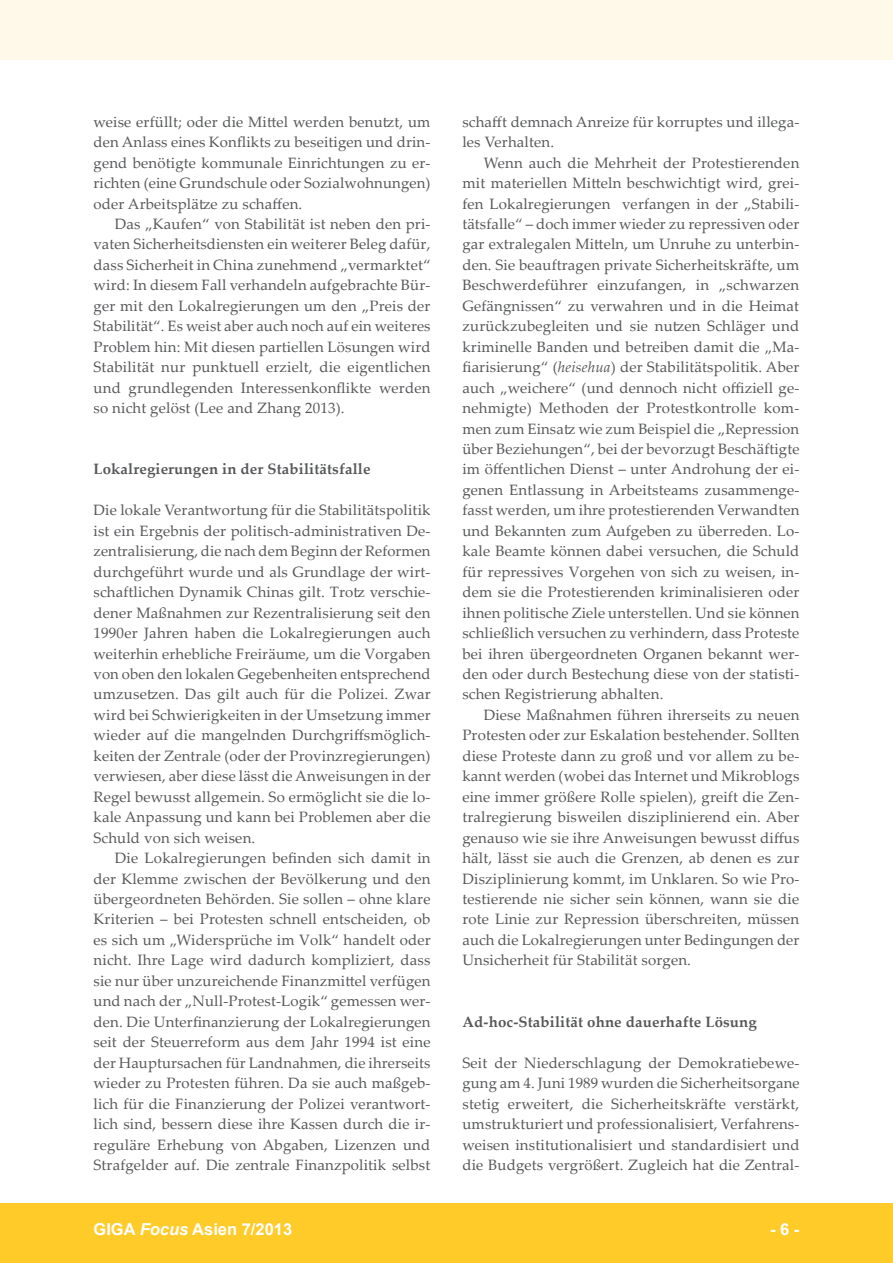
<style>
.page{position:relative;width:893px;height:1263px;background:#fff}
.page>*{position:absolute;margin:0;border:0;box-sizing:border-box;transform-origin:0 0}
.t1{font:700 16.5px "Arial";color:#fff}
.foc__text_fliesstext{font:15px/20.4px "Palatino Linotype";letter-spacing:.01em;color:#57585a;text-align:justify}
.foc__text_1__absatz{font:15px/20.4px "Palatino Linotype";letter-spacing:.01em;color:#57585a;text-align:justify}
.foc__text_ueberschri{font:700 15px "Palatino Linotype";letter-spacing:.01em;color:#57585a}
.s1{font-style:italic}
</style>
<div class="page">
<div style="left:0;top:1203px;width:893px;height:60px;background:#fecb29"></div>
<div style="left:0;top:0;width:893px;height:60px;background:#fef9e9"></div>
<p class="foc__text_1__absatz" style="left:94px;top:111px;width:339px">weise erfüllt; oder die Mittel werden benutzt, um den Anlass eines Konflikts zu beseitigen und drin&shy;gend benötigte kommunale Einrichtungen zu er&shy;richten (eine Grundschule oder Sozialwohnungen) oder Arbeitsplätze zu schaffen.</p>
<p class="foc__text_fliesstext" style="left:94px;top:213px;width:339px;text-indent:21px">Das „Kaufen“ von Stabilität ist neben den pri&shy;vaten Sicherheitsdiensten ein weiterer Beleg dafür, dass Sicherheit in China zunehmend „vermarktet“ wird: In diesem Fall verhandeln aufgebrachte Bür&shy;ger mit den Lokalregierungen um den „Preis der Stabilität“. Es weist aber auch noch auf ein weiteres Problem hin: Mit diesen partiellen Lösungen wird Stabilität nur punktuell erzielt, die eigentlichen und grundlegenden Interessenkonflikte werden so nicht gelöst (Lee and Zhang 2013).</p>
<p class="foc__text_ueberschri" style="left:94px;top:459px;width:278px">Lokalregierungen in der Stabilitätsfalle</p>
<p class="foc__text_1__absatz" style="left:94px;top:499px;width:339px">Die lokale Verantwortung für die Stabilitätspolitik ist ein Ergebnis der politisch-administrativen De&shy;zentralisierung, die nach dem Beginn der Reformen durchgeführt wurde und als Grundlage der wirt&shy;schaftlichen Dynamik Chinas gilt. Trotz verschie&shy;dener Maßnahmen zur Rezentralisierung seit den 1990er Jahren haben die Lokalregierungen auch weiterhin erhebliche Freiräume, um die Vorgaben von oben den lokalen Gegebenheiten entsprechend umzusetzen. Das gilt auch für die Polizei. Zwar wird bei Schwierigkeiten in der Umsetzung immer wieder auf die mangelnden Durchgriffsmöglich&shy;keiten der Zentrale (oder der Provinzregierungen) verwiesen, aber diese lässt die Anweisungen in der Regel bewusst allgemein. So ermöglicht sie die lo&shy;kale Anpassung und kann bei Problemen aber die Schuld von sich weisen.</p>
<p class="foc__text_fliesstext" style="left:94px;top:847px;width:339px;text-indent:21px">Die Lokalregierungen befinden sich damit in der Klemme zwischen der Bevölkerung und den übergeordneten Behörden. Sie sollen – ohne klare Kriterien – bei Protesten schnell entscheiden, ob es sich um „Widersprüche im Volk“ handelt oder nicht. Ihre Lage wird dadurch kompliziert, dass sie nur über unzureichende Finanzmittel verfügen und nach der „Null-Protest-Logik“ gemessen wer&shy;den. Die Unterfinanzierung der Lokalregierungen seit der Steuerreform aus dem Jahr 1994 ist eine der Hauptursachen für Landnahmen, die ihrerseits wieder zu Protesten führen. Da sie auch maßgeb&shy;lich für die Finanzierung der Polizei verantwort&shy;lich sind, bessern diese ihre Kassen durch die ir&shy;reguläre Erhebung von Abgaben, Lizenzen und Strafgelder auf. Die zentrale Finanzpolitik selbst</p>
<p class="foc__text_fliesstext" style="left:462px;top:111px;width:338px">schafft demnach Anreize für korruptes und illega&shy;les Verhalten.</p>
<p class="foc__text_fliesstext" style="left:462px;top:152px;width:339px;text-indent:21px">Wenn auch die Mehrheit der Protestierenden mit materiellen Mitteln beschwichtigt wird, grei&shy;fen Lokalregierungen verfangen in der „Stabili&shy;tätsfalle“ – doch immer wieder zu repressiven oder gar extralegalen Mitteln, um Unruhe zu unterbin&shy;den. Sie beauftragen private Sicherheitskräfte, um Beschwerdeführer einzufangen, in „schwarzen Gefängnissen“ zu verwahren und in die Heimat zurückzubegleiten und sie nutzen Schläger und kriminelle Banden und betreiben damit die „Ma&shy;fiarisierung“ (<span class="s1">heisehua</span>) der Stabilitätspolitik. Aber auch „weichere“ (und dennoch nicht offiziell ge&shy;nehmigte) Methoden der Protestkontrolle kom&shy;men zum Einsatz wie zum Beispiel die „Repression über Beziehungen“, bei der bevorzugt Beschäftigte im öffentlichen Dienst – unter Androhung der ei&shy;genen Entlassung in Arbeitsteams zusammenge&shy;fasst werden, um ihre protestierenden Verwandten und Bekannten zum Aufgeben zu überreden. Lo&shy;kale Beamte können dabei versuchen, die Schuld für repressives Vorgehen von sich zu weisen, in&shy;dem sie die Protestierenden kriminalisieren oder ihnen politische Ziele unterstellen. Und sie können schließlich versuchen zu verhindern, dass Proteste bei ihren übergeordneten Organen bekannt wer&shy;den oder durch Bestechung diese von der statisti&shy;schen Registrierung abhalten.</p>
<p class="foc__text_fliesstext" style="left:462px;top:704px;width:339px;text-indent:21px">Diese Maßnahmen führen ihrerseits zu neuen Protesten oder zur Eskalation bestehender. Sollten diese Proteste dann zu groß und vor allem zu be&shy;kannt werden (wobei das Internet und Mikroblogs eine immer größere Rolle spielen), greift die Zen&shy;tralregierung bisweilen disziplinierend ein. Aber genauso wie sie ihre Anweisungen bewusst diffus hält, lässt sie auch die Grenzen, ab denen es zur Disziplinierung kommt, im Unklaren. So wie Pro&shy;testierende nie sicher sein können, wann sie die rote Linie zur Repression überschreiten, müssen auch die Lokalregierungen unter Bedingungen der Unsicherheit für Stabilität sorgen.</p>
<p class="foc__text_ueberschri" style="left:462px;top:1011px;width:296px">Ad-hoc-Stabilität ohne dauerhafte Lösung</p>
<p class="foc__text_1__absatz" style="left:462px;top:1052px;width:339px">Seit der Niederschlagung der Demokratiebewe&shy;gung am 4. Juni 1989 wurden die Sicherheitsorgane stetig erweitert, die Sicherheitskräfte verstärkt, umstrukturiert und professionalisiert, Verfahrens&shy;weisen institutionalisiert und standardisiert und die Budgets vergrößert. Zugleich hat die Zentral-</p>
<p class="t1" style="left:94px;top:1218px;width:200px">GIGA <span class="s1">Focus</span> Asien 7/2013</p>
<p class="t1" style="left:770px;top:1218px;width:31px">- 6 -</p>
</div>
